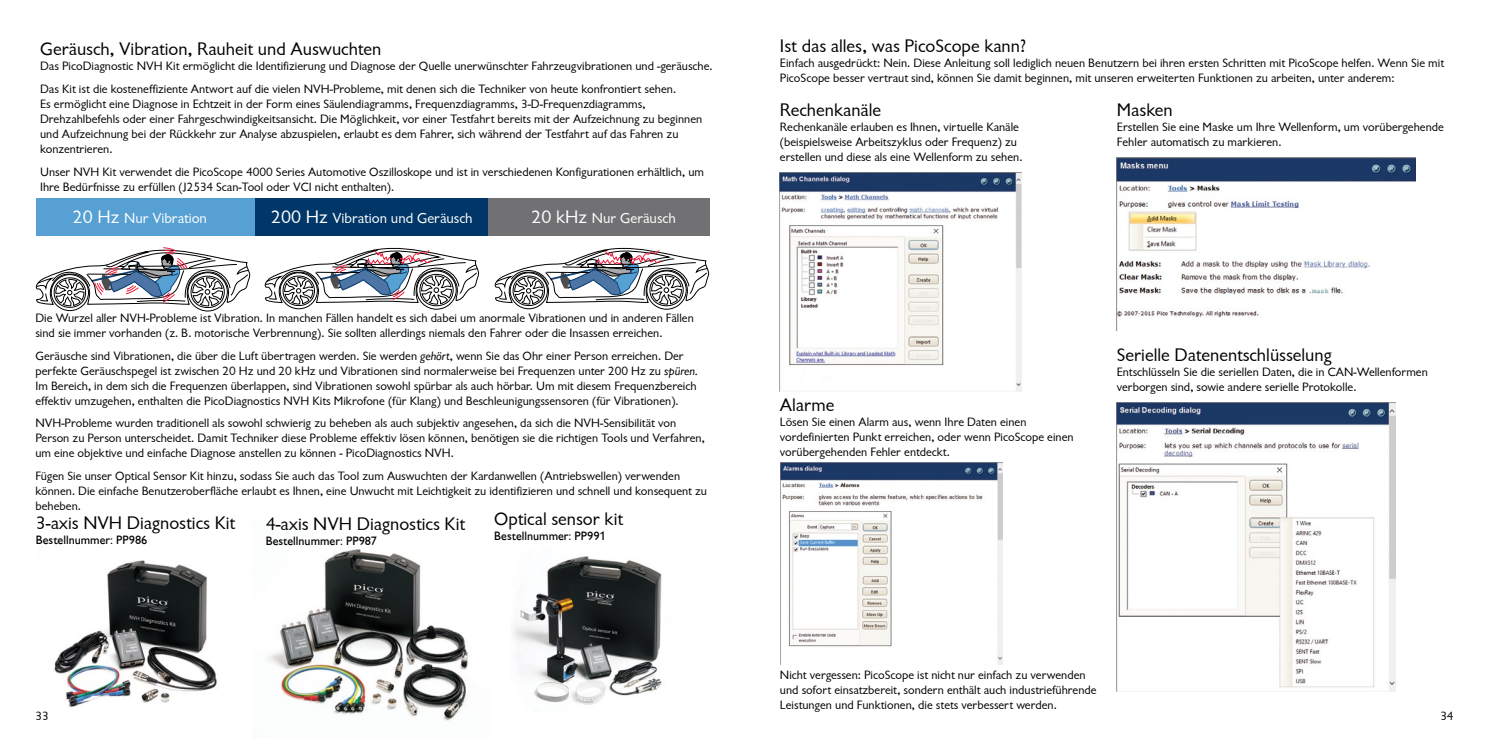
<style>
.page{position:relative;width:1489px;height:745px;background:#fff}
.page>*{position:absolute;margin:0;border:0;box-sizing:border-box;transform-origin:0 0}
.t1{font:18.75px "Chantilly";color:#000}
.t2{font:15px "Chantilly";color:#fff}
.t3{font:12.5px/15px "Chantilly";color:#000}
.t4{font:500 12.5px "Chantilly";color:#000}
.s1{font-size:18.75px}
.s2{font-style:italic}
</style>
<div class="page">
<img style="left:780px;top:172px;width:240px;height:219px">
<img style="left:54px;top:560px;width:163px;height:148px">
<img style="left:513px;top:556px;width:149px;height:149px">
<img style="left:268px;top:549px;width:200px;height:172px">
<div style="left:37px;top:198px;width:672px;height:38px;background:#56a0d3"></div>
<div style="left:255px;top:198px;width:454px;height:38px;background:#003768"></div>
<div style="left:488px;top:198px;width:221px;height:38px;background:#717073"></div>
<svg style="left:35px;top:247px;width:215px;height:65px"></svg>
<svg style="left:264px;top:247px;width:215px;height:63px"></svg>
<svg style="left:494px;top:247px;width:215px;height:63px"></svg>
<img style="left:1116px;top:158px;width:299px;height:173px">
<img style="left:1116px;top:402px;width:279px;height:289px">
<img style="left:780px;top:462px;width:222px;height:202px">
<h1 class="t1" style="left:40px;top:39px;width:343px">Geräusch, Vibration, Rauheit und Auswuchten</h1>
<p class="t3" style="left:40px;top:55px;width:674px;line-height:22.5px">Das PicoDiagnostic NVH Kit ermöglicht die Identifizierung und Diagnose der Quelle unerwünschter Fahrzeugvibrationen und -geräusche.<br>Das Kit ist die kosteneffiziente Antwort auf die vielen NVH-Probleme, mit denen sich die Techniker von heute konfrontiert sehen.</p>
<p class="t3" style="left:40px;top:96px;width:663px">Es ermöglicht eine Diagnose in Echtzeit in der Form eines Säulendiagramms, Frequenzdiagramms, 3-D-Frequenzdiagramms, Drehzahlbefehls oder einer Fahrgeschwindigkeitsansicht. Die Möglichkeit, vor einer Testfahrt bereits mit der Aufzeichnung zu beginnen und Aufzeichnung bei der Rückkehr zur Analyse abzuspielen, erlaubt es dem Fahrer, sich während der Testfahrt auf das Fahren zu konzentrieren.</p>
<p class="t3" style="left:40px;top:164px;width:665px">Unser NVH Kit verwendet die PicoScope 4000 Series Automotive Oszilloskope und ist in verschiedenen Konfigurationen erhältlich, um<br>Ihre Bedürfnisse zu erfüllen (J2534 Scan-Tool oder VCI nicht enthalten).</p>
<p class="t2" style="left:73px;top:210px;width:136px"><span class="s1">20 Hz</span> Nur Vibration</p>
<p class="t2" style="left:271px;top:210px;width:203px"><span class="s1">200 Hz</span> Vibration und Geräusch</p>
<p class="t2" style="left:531px;top:210px;width:146px"><span class="s1">20 kHz</span> Nur Geräusch</p>
<p class="t3" style="left:35px;top:310px;width:660px">Die Wurzel aller NVH-Probleme ist Vibration. In manchen Fällen handelt es sich dabei um anormale Vibrationen und in anderen Fällen sind sie immer vorhanden (z. B. motorische Verbrennung). Sie sollten allerdings niemals den Fahrer oder die Insassen erreichen.</p>
<p class="t3" style="left:35px;top:348px;width:664px">Geräusche sind Vibrationen, die über die Luft übertragen werden. Sie werden <span class="s2">gehört</span>, wenn Sie das Ohr einer Person erreichen. Der perfekte Geräuschspegel ist zwischen 20 Hz und 20 kHz und Vibrationen sind normalerweise bei Frequenzen unter 200 Hz zu <span class="s2">spüren.<br></span>Im Bereich, in dem sich die Frequenzen überlappen, sind Vibrationen sowohl spürbar als auch hörbar. Um mit diesem Frequenzbereich effektiv umzugehen, enthalten die PicoDiagnostics NVH Kits Mikrofone (für Klang) und Beschleunigungssensoren (für Vibrationen).</p>
<p class="t3" style="left:35px;top:415px;width:671px">NVH-Probleme wurden traditionell als sowohl schwierig zu beheben als auch subjektiv angesehen, da sich die NVH-Sensibilität von<br>Person zu Person unterscheidet. Damit Techniker diese Probleme effektiv lösen können, benötigen sie die richtigen Tools und Verfahren, um eine objektive und einfache Diagnose anstellen zu können - PicoDiagnostics NVH.</p>
<p class="t3" style="left:35px;top:468px;width:673px">Fügen Sie unser Optical Sensor Kit hinzu, sodass Sie auch das Tool zum Auswuchten der Kardanwellen (Antriebswellen) verwenden können. Die einfache Benutzeroberfläche erlaubt es Ihnen, eine Unwucht mit Leichtigkeit zu identifizieren und schnell und konsequent zu beheben.</p>
<h1 class="t1" style="left:494px;top:508px;width:130px">Optical sensor kit</h1>
<p class="t4" style="left:494px;top:528px;width:113px">Bestellnummer: PP991</p>
<h1 class="t1" style="left:36px;top:512px;width:201px">3-axis NVH Diagnostics Kit</h1>
<p class="t4" style="left:36px;top:533px;width:113px">Bestellnummer: PP986</p>
<h1 class="t1" style="left:266px;top:512px;width:201px">4-axis NVH Diagnostics Kit</h1>
<p class="t4" style="left:266px;top:533px;width:113px">Bestellnummer: PP987</p>
<h1 class="t1" style="left:780px;top:35px;width:247px">Ist das alles, was PicoScope kann?</h1>
<p class="t3" style="left:780px;top:55px;width:665px">Einfach ausgedrückt: Nein. Diese Anleitung soll lediglich neuen Benutzern bei ihren ersten Schritten mit PicoScope helfen. Wenn Sie mit<br>PicoScope besser vertraut sind, können Sie damit beginnen, mit unseren erweiterten Funktionen zu arbeiten, unter anderem:</p>
<h1 class="t1" style="left:780px;top:99px;width:103px">Rechenkanäle</h1>
<p class="t3" style="left:780px;top:119px;width:244px">Rechenkanäle erlauben es Ihnen, virtuelle Kanäle (beispielsweise Arbeitszyklus oder Frequenz) zu erstellen und diese als eine Wellenform zu sehen.</p>
<h1 class="t1" style="left:1116px;top:99px;width:57px">Masken</h1>
<p class="t3" style="left:1116px;top:119px;width:328px">Erstellen Sie eine Maske um Ihre Wellenform, um vorübergehende<br>Fehler automatisch zu markieren.</p>
<h1 class="t1" style="left:780px;top:394px;width:56px">Alarme</h1>
<p class="t3" style="left:780px;top:414px;width:295px">Lösen Sie einen Alarm aus, wenn Ihre Daten einen vordefinierten Punkt erreichen, oder wenn PicoScope einen vorübergehenden Fehler entdeckt.</p>
<h1 class="t1" style="left:1116px;top:344px;width:217px">Serielle Datenentschlüsselung</h1>
<p class="t3" style="left:1116px;top:364px;width:312px">Entschlüsseln Sie die seriellen Daten, die in CAN-Wellenformen verborgen sind, sowie andere serielle Protokolle.</p>
<p class="t3" style="left:780px;top:667px;width:318px">Nicht vergessen: PicoScope ist nicht nur einfach zu verwenden und sofort einsatzbereit, sondern enthält auch industrieführende<br>Leistungen und Funktionen, die stets verbessert werden.</p>
<p class="t3" style="left:35px;top:708px;width:15px">33</p>
<p class="t3" style="left:1440px;top:708px;width:15px">34</p>
</div>
